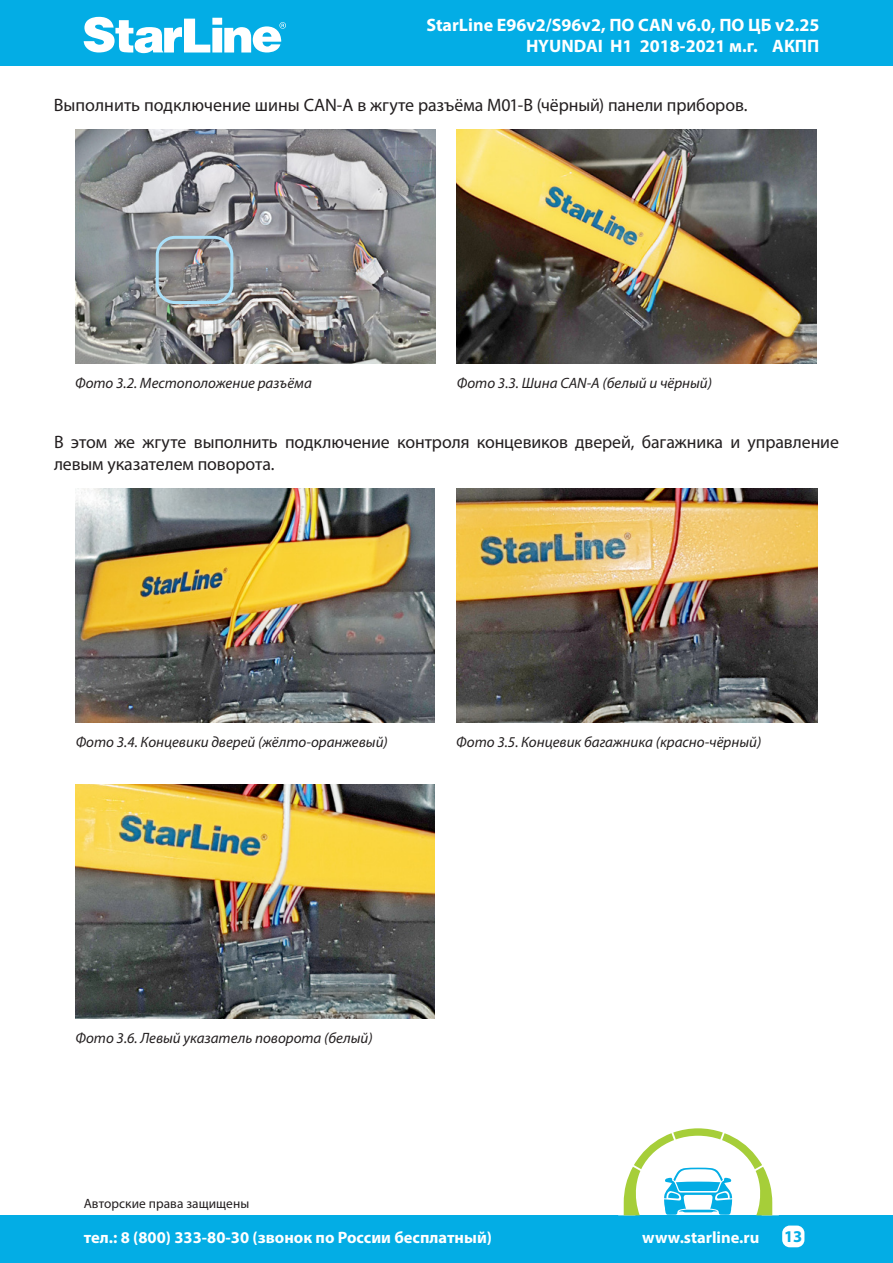
<style>
.page{position:relative;width:893px;height:1263px;background:#fff}
.page>*{position:absolute;margin:0;border:0;box-sizing:border-box;transform-origin:0 0}
.текст_таблиц_заголов{font:18px/21.6px "Myriad Pro";letter-spacing:-.005em;color:#231f20}
.Основной_текст{font:18px "Myriad Pro";color:#231f20}
.t1{font:700 18px/21.6px "Myriad Pro";color:#fff;text-align:right}
.t2{font:700 16.5px "Myriad Pro";color:#fff}
.t3{font:700 16.5px "Myriad Pro";color:#03ade5}
.t4{font:italic 15px "Myriad Pro";color:#231f20}
.t5{font:13.5px "Myriad Pro";letter-spacing:.005em;color:#231f20}
</style>
<div class="page">
<div style="left:0;top:0;width:893px;height:65px;background:#03ade5"></div>
<svg style="left:84px;top:17px;width:202px;height:36px"></svg>
<div style="left:0;top:1215px;width:893px;height:48px;background:#03ade5"></div>
<div style="left:782px;top:1225px;width:22px;height:22px;background:#fff;border-radius:8px"></div>
<svg style="left:623px;top:1128px;width:150px;height:87px"></svg>
<img style="left:75px;top:130px;width:361px;height:234px">
<img style="left:456px;top:130px;width:360px;height:234px">
<div style="left:156px;top:236px;width:77px;height:68px;border:3px solid #aae0f9;border-radius:18px"></div>
<img style="left:75px;top:489px;width:359px;height:234px">
<img style="left:456px;top:489px;width:361px;height:234px">
<img style="left:76px;top:785px;width:359px;height:234px">
<p class="t1" style="left:426px;top:13px;width:394px">StarLine E96v2/S96v2, ПО CAN v6.0, ПО ЦБ v2.25<br>HYUNDAI H1 2018-2021 м.г. АКПП</p>
<p class="Основной_текст" style="left:54px;top:93px;width:695px">Выполнить подключение шины СAN-А в жгуте разъёма М01-В (чёрный) панели приборов.</p>
<p class="t4" style="left:75px;top:374px;width:238px">Фото 3.2. Местоположение разъёма</p>
<p class="t4" style="left:457px;top:374px;width:257px">Фото 3.3. Шина CAN-А (белый и чёрный)</p>
<p class="текст_таблиц_заголов" style="left:54px;top:431px;width:786px">В этом же жгуте выполнить подключение контроля концевиков дверей, багажника и управление левым указателем поворота.</p>
<p class="t4" style="left:76px;top:732px;width:314px">Фото 3.4. Концевики дверей (жёлто-оранжевый)</p>
<p class="t4" style="left:456px;top:732px;width:306px">Фото 3.5. Концевик багажника (красно-чёрный)</p>
<p class="t4" style="left:76px;top:1028px;width:299px">Фото 3.6. Левый указатель поворота (белый)</p>
<p class="t5" style="left:84px;top:1195px;width:167px">Авторские права защищены</p>
<p class="t2" style="left:84px;top:1226px;width:410px">тел.: 8 (800) 333-80-30 (звонок по России бесплатный)</p>
<p class="t2" style="left:642px;top:1226px;width:119px">www.starline.ru</p>
<p class="t3" style="left:784px;top:1226px;width:20px">13</p>
</div>
